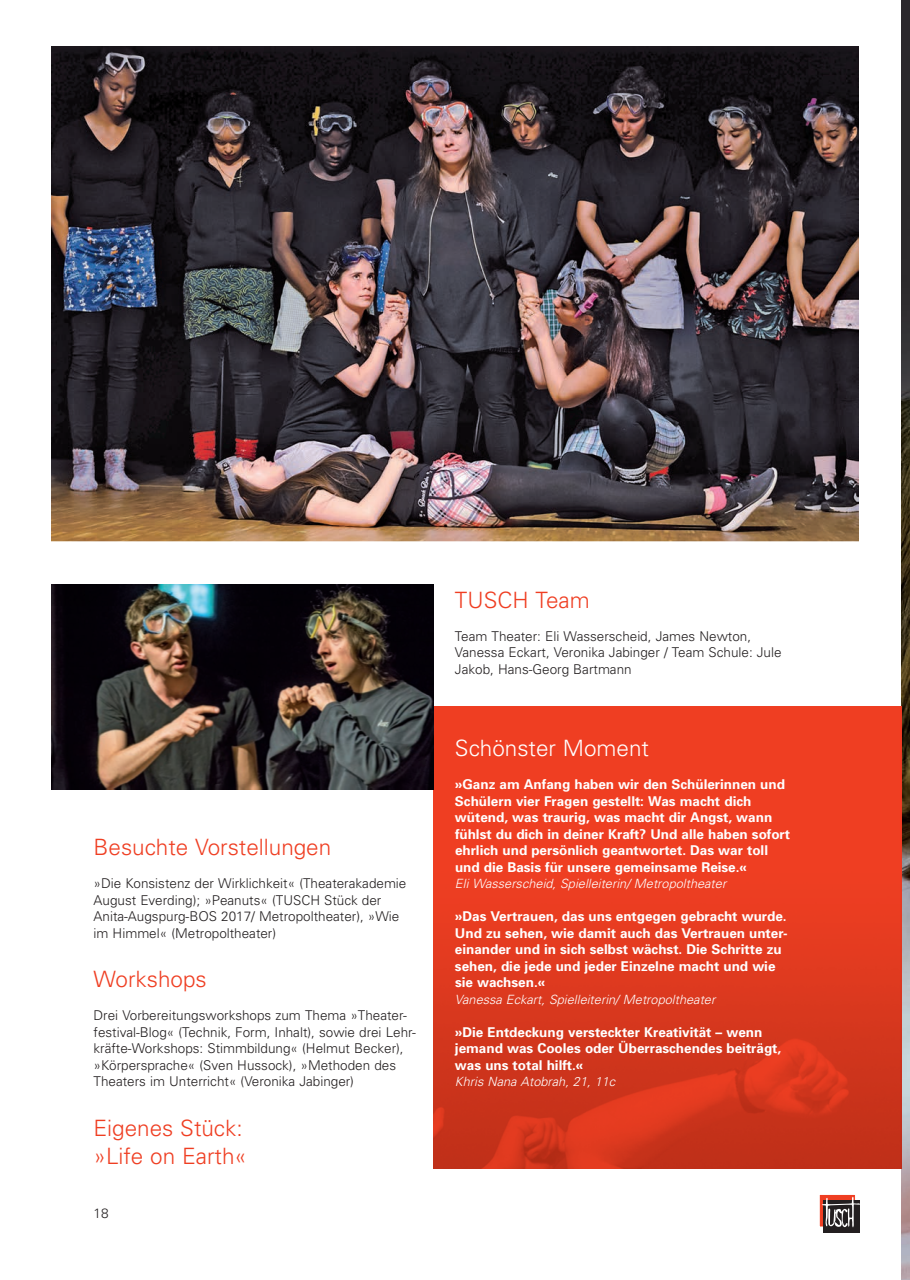
<style>
.page{position:relative;width:910px;height:1280px;background:#fff}
.page>*{position:absolute;margin:0;border:0;box-sizing:border-box;transform-origin:0 0}
.t1{font:300 22.5px/28.5px "Univers";color:#ef3e22}
.t2{font:300 22.5px "Univers";color:#fff}
.t3{font:700 13.5px/16.5px "Univers";color:#fff}
.t4{font:300 13.5px/16.5px "Univers";color:#231f20}
.t5{font:italic 300 12.75px "Univers";color:#fff}
</style>
<div class="page">
<img style="left:901px;top:0;width:9px;height:1280px">
<img style="left:434px;top:707px;width:467px;height:462px">
<div style="left:819px;top:1194px;width:36px;height:33px;background:#ef3e22"></div>
<div style="left:819px;top:1194px;width:37px;height:33px;border:1px solid #fff"></div>
<div style="left:823px;top:1200px;width:37px;height:33px;background:#231f20"></div>
<svg style="left:822px;top:1195px;width:38px;height:33px"></svg>
<img style="left:51px;top:584px;width:383px;height:205px">
<img style="left:51px;top:47px;width:808px;height:494px">
<h1 class="t1" style="left:94px;top:833px;width:239px">Besuchte Vorstellungen</h1>
<p class="t4" style="left:94px;top:875px;width:314px">»Die Konsistenz der Wirklichkeit« (Theaterakademie August Everding); »Peanuts« (TUSCH Stück der Anita-Augspurg-BOS 2017/ Metropoltheater), »Wie im Himmel« (Metropoltheater)</p>
<h1 class="t1" style="left:94px;top:965px;width:115px">Workshops</h1>
<p class="t4" style="left:94px;top:1007px;width:324px">Drei Vorbereitungsworkshops zum Thema »Theater&shy;festival-Blog« (Technik, Form, Inhalt), sowie drei Lehr&shy;kräfte-Workshops: Stimmbildung« (Helmut Becker), »Körpersprache« (Sven Hussock), »Methoden des Theaters im Unterricht« (Veronika Jabinger)</p>
<h1 class="t1" style="left:94px;top:1114px;width:155px">Eigenes Stück: »Life on Earth«</h1>
<p class="t4" style="left:94px;top:1205px;width:16px">18</p>
<h1 class="t1" style="left:455px;top:586px;width:136px">TUSCH Team</h1>
<p class="t4" style="left:455px;top:628px;width:328px">Team Theater: Eli Wasserscheid, James Newton,<br>Vanessa Eckart, Veronika Jabinger / Team Schule: Jule<br>Jakob, Hans-Georg Bartmann</p>
<h1 class="t2" style="left:455px;top:735px;width:196px">Schönster Moment</h1>
<p class="t3" style="left:455px;top:776px;width:337px">»Ganz am Anfang haben wir den Schülerinnen und Schülern vier Fragen gestellt: Was macht dich wütend, was traurig, was macht dir Angst, wann fühlst du dich in deiner Kraft? Und alle haben sofort ehrlich und persönlich geantwortet. Das war toll und die Basis für unsere gemeinsame Reise.«</p>
<p class="t5" style="left:455px;top:876px;width:276px">EliWasserscheid,Spielleiterin/Metropoltheater</p>
<p class="t3" style="left:455px;top:908px;width:334px">»Das Vertrauen, das uns entgegen gebracht wurde.<br>Und zu sehen, wie damit auch das Vertrauen unter&shy;einander und in sich selbst wächst. Die Schritte zu sehen, die jede und jeder Einzelne macht und wie sie wachsen.«</p>
<p class="t5" style="left:455px;top:992px;width:265px">Vanessa Eckart,Spielleiterin/Metropoltheater</p>
<p class="t3" style="left:455px;top:1024px;width:328px">»Die Entdeckung versteckter Kreativität – wenn jemand was Cooles oder Überraschendes beiträgt, was uns total hilft.«</p>
<p class="t5" style="left:455px;top:1074px;width:165px">Khris Nana Atobrah,21,11c</p>
</div>
